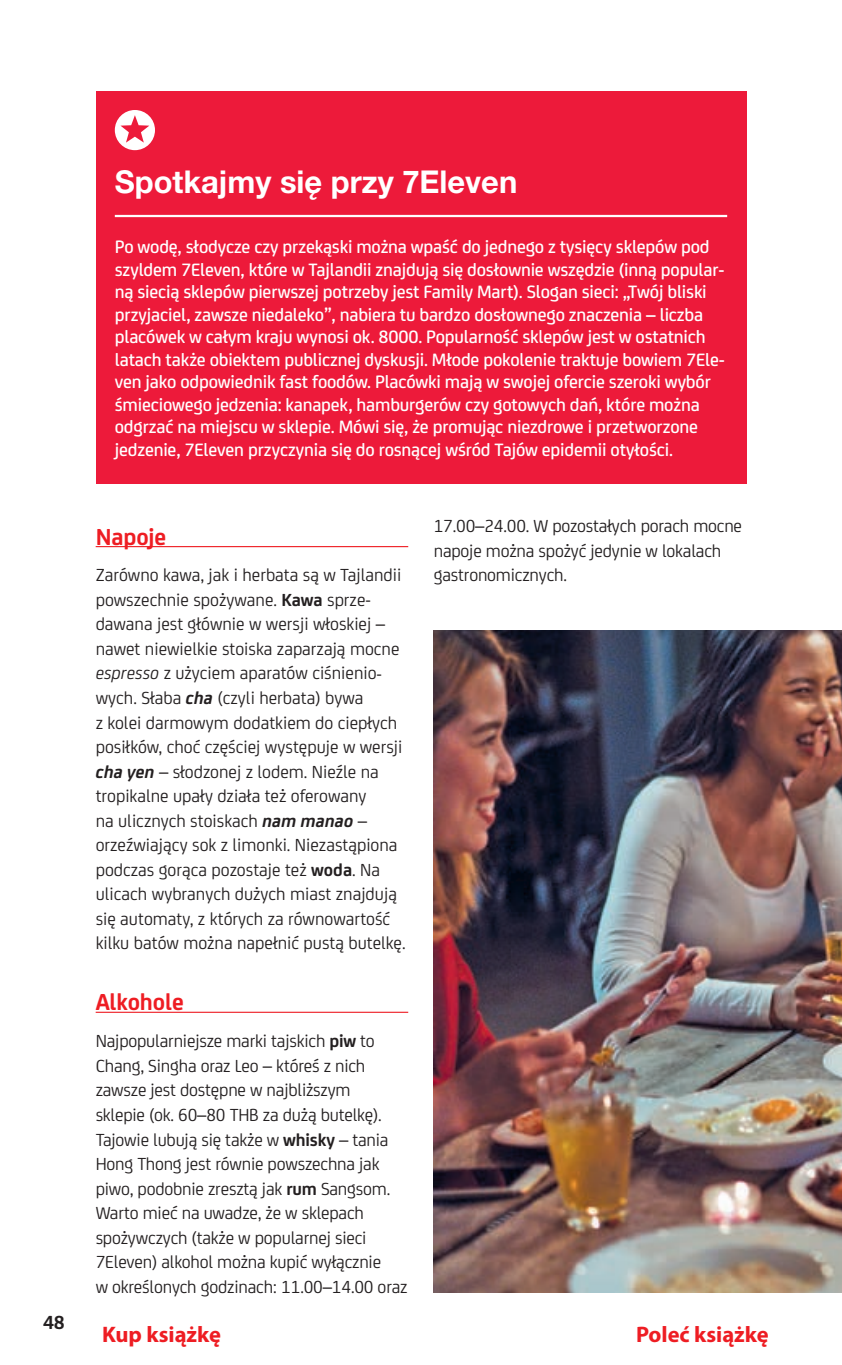
<style>
.page{position:relative;width:842px;height:1365px;background:#fff}
.page>*{position:absolute;margin:0;border:0;box-sizing:border-box;transform-origin:0 0}
.t1{font:700 31.5px "Helvetica Neue LT Pro";color:#fff}
.t2{font:700 24.75px "FS Joey";letter-spacing:-.005em;color:#ee1d23}
.t3{font:700 22.5px "Myriad Pro";color:#ee1d23}
.t4{font:700 20.25px "FS Joey";color:#231f20}
.t5{font:500 19.12px/22.5px "FS Joey";letter-spacing:-.01em;color:#fff}
.t6{font:18.68px/24.5px "FS Joey";color:#231f20}
.s1{font-weight:700}
.s2{font-style:italic}
.s3{font-weight:700;font-style:italic}
</style>
<div class="page">
<hr style="left:96px;top:546px;width:312px;height:1px;background:#ee1d23">
<hr style="left:96px;top:1012px;width:312px;height:1px;background:#ee1d23">
<div style="left:96px;top:91px;width:650px;height:392px;background:#ed1a3a"></div>
<hr style="left:115px;top:215px;width:612px;height:2px;background:#fff">
<svg style="left:115px;top:110px;width:40px;height:40px"></svg>
<img style="left:434px;top:630px;width:408px;height:663px">
<p class="t4" style="left:43px;top:1307px;width:23px">48</p>
<h1 class="t1" style="left:115px;top:162px;width:404px">Spotkajmy się przy 7Eleven</h1>
<p class="t5" style="left:115px;top:235px;width:611px">Po wodę, słodycze czy przekąski można wpaść do jednego z tysięcy sklepów pod szyldem 7Eleven, które w Tajlandii znajdują się dosłownie wszędzie (inną popular&shy;ną siecią sklepów pierwszej potrzeby jest Family Mart). Slogan sieci: „Twój bliski przyjaciel, zawsze niedaleko”, nabiera tu bardzo dosłownego znaczenia – liczba placówek w całym kraju wynosi ok. 8000. Popularność sklepów jest w ostatnich latach także obiektem publicznej dyskusji. Młode pokolenie traktuje bowiem 7Ele&shy;ven jako odpowiednik fast foodów. Placówki mają w swojej ofercie szeroki wybór śmieciowego jedzenia: kanapek, hamburgerów czy gotowych dań, które można odgrzać na miejscu w sklepie. Mówi się, że promując niezdrowe i przetworzone jedzenie, 7Eleven przyczynia się do rosnącej wśród Tajów epidemii otyłości.</p>
<h2 class="t2" style="left:96px;top:518px;width:72px">Napoje</h2>
<p class="t6" style="left:96px;top:562px;width:311px">Zarówno kawa, jak i herbata są w Tajlandii powszechnie spożywane. <span class="s1">Kawa</span> sprze&shy;dawana jest głównie w wersji włoskiej – nawet niewielkie stoiska zaparzają mocne <span class="s2">espresso</span> z użyciem aparatów ciśnienio&shy;wych. Słaba <span class="s3">cha</span> (czyli herbata) bywa<br>z kolei darmowym dodatkiem do ciepłych posiłków, choć częściej występuje w wersji <span class="s3">cha yen</span> – słodzonej z lodem. Nieźle na tropikalne upały działa też oferowany<br>na ulicznych stoiskach <span class="s3">nam manao</span> – orzeźwiający sok z limonki. Niezastąpiona podczas gorąca pozostaje też <span class="s1">woda</span>. Na ulicach wybranych dużych miast znajdują się automaty, z których za równowartość kilku batów można napełnić pustą butelkę.</p>
<h2 class="t2" style="left:96px;top:984px;width:90px">Alkohole</h2>
<p class="t6" style="left:96px;top:1028px;width:313px">Najpopularniejsze marki tajskich <span class="s1">piw</span> to Chang, Singha oraz Leo – któreś z nich zawsze jest dostępne w najbliższym<br>sklepie (ok. 60–80 THB za dużą butelkę).<br>Tajowie lubują się także w <span class="s1">whisky</span> – tania Hong Thong jest równie powszechna jak piwo, podobnie zresztą jak <span class="s1">rum</span> Sangsom.<br>Warto mieć na uwadze, że w sklepach spożywczych (także w popularnej sieci 7Eleven) alkohol można kupić wyłącznie<br>w określonych godzinach: 11.00–14.00 oraz</p>
<p class="t6" style="left:434px;top:513px;width:310px">17.00–24.00. W pozostałych porach mocne napoje można spożyć jedynie w lokalach gastronomicznych.</p>
<p class="t3" style="left:102px;top:1320px;width:120px">Kup książkę</p>
<p class="t3" style="left:636px;top:1320px;width:134px">Poleć książkę</p>
</div>
